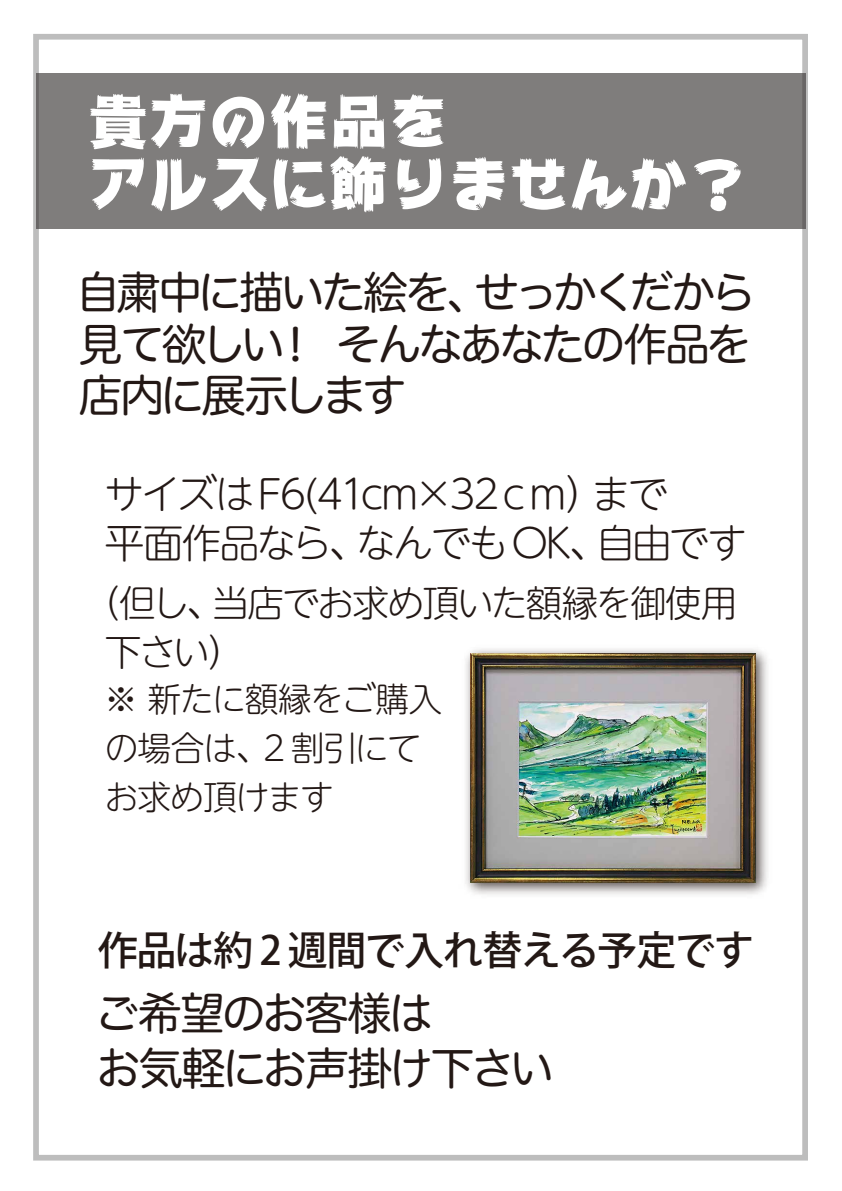
<style>
.page{position:relative;width:842px;height:1191px;background:#fff}
.page>*{position:absolute;margin:0;border:0;box-sizing:border-box;transform-origin:0 0}
.t1{font:60px/63px "Ro Brush Std UB";color:#fff}
.t2{font:44.4px/51.5px "Hira Maru Pro W4";letter-spacing:-.075em;color:#231815;text-align:justify}
.t3{font:500 40px "Koz Go Pr 6 N";letter-spacing:-.03em;color:#231815}
.t4{font:300 39.5px/49px "UD Shin M Go Pr 6 N";letter-spacing:-.06em;color:#231815}
.t5{font:300 36.6px/49px "UD Shin M Go Pr 6 N";letter-spacing:-.05em;color:#231815}
.t6{font:300 33.8px/49px "UD Shin M Go Pr 6 N";letter-spacing:-.035em;color:#231815}
</style>
<div class="page">
<div style="left:33px;top:34px;width:775px;height:1126px;border:6px solid #a7a8a8"></div>
<img style="left:465px;top:649px;width:303px;height:246px">
<img style="left:470px;top:653px;width:286px;height:229px">
<div style="left:36px;top:73px;width:769px;height:155px;background:#7f7d7c"></div>
<h1 class="t1" style="left:89px;top:88px;width:661px">貴方の作品を<br>アルスに飾りませんか？</h1>
<p class="t2" style="left:76px;top:264px;width:681px">自粛中に描いた絵を、せっかくだから見て欲しい！ そんなあなたの作品を店内に展示します</p>
<p class="t4" style="left:104px;top:467px;width:644px">サイズは F6(41cm×32ｃｍ）まで<br>平面作品なら、なんでもOK、自由です</p>
<p class="t5" style="left:105px;top:576px;width:634px;text-indent:-21px">（但し、当店でお求め頂いた額縁を御使用下さい）</p>
<p class="t6" style="left:104px;top:673px;width:340px">※ 新たに額縁をご購入の場合は、2 割引にてお求め頂けます</p>
<p class="t3" style="left:98px;top:928px;width:658px">作品は約 2 週間で入れ替える予定です</p>
<p class="t2" style="left:96px;top:983px;width:460px;line-height:55px">ご希望のお客様は<br>お気軽にお声掛け下さい</p>
</div>
